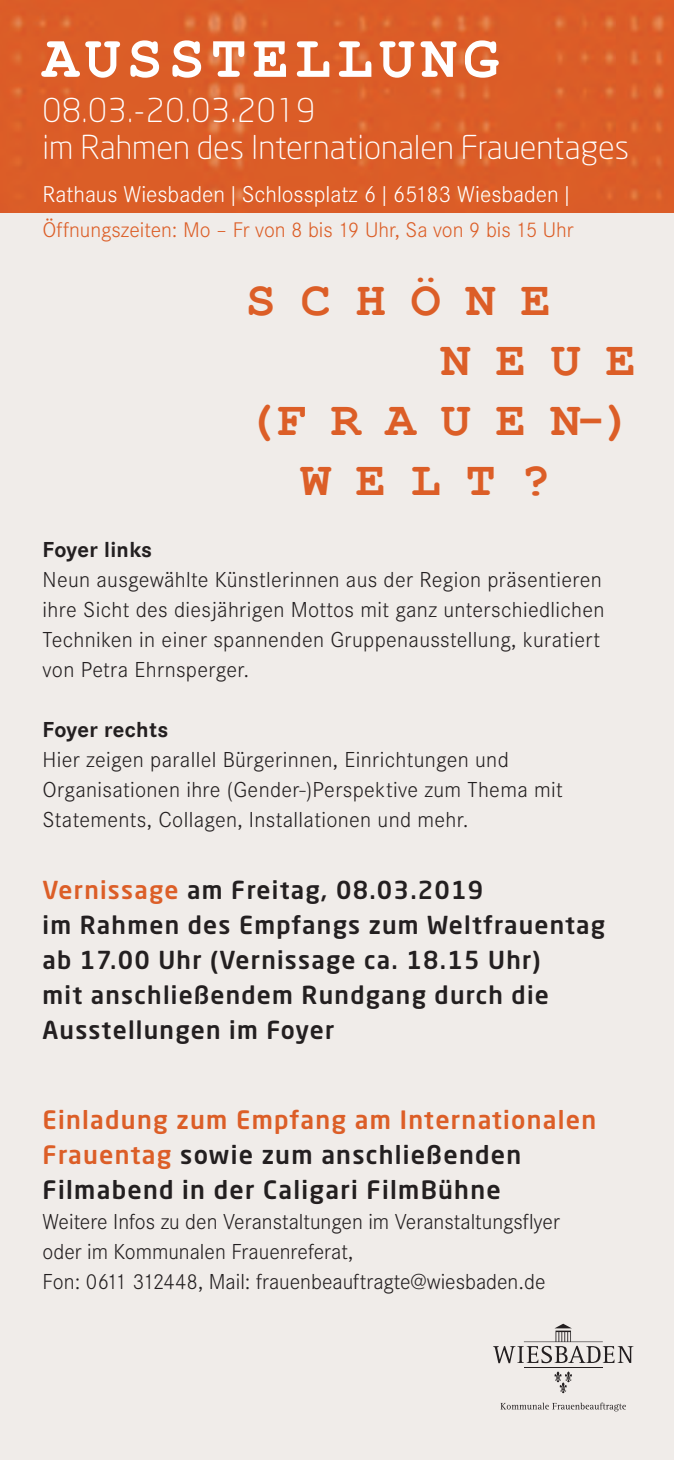
<style>
.page{position:relative;width:674px;height:1460px;background:#fff}
.page>*{position:absolute;margin:0;border:0;box-sizing:border-box;transform-origin:0 0}
.t1{font:700 60px "Courier New";letter-spacing:.1em;color:#fff}
.t2{font:700 50px "Courier New";letter-spacing:.5em;color:#dc5e27}
.t3{font:300 32.5px/37.5px "Neo Sans";color:#fff}
.t4{font:500 25px/35px "Neo Sans Std";letter-spacing:.05em;color:#231f20}
.t5{font:500 24.5px/35px "Neo Sans Std";letter-spacing:.05em;color:#231f20}
.t6{font:300 23.75px "Corporate S";color:#fff}
.t7{font:300 22.5px/30px "Corporate S";letter-spacing:.015em;color:#231f20}
.t8{font:700 22.5px "Corporate S";letter-spacing:.01em;color:#231f20}
.t9{font:300 22px "Corporate S";color:#dc5e27}
.s1{color:#dc5e27}
</style>
<div class="page">
<div style="left:0;top:0;width:673px;height:1460px;background:#f0ece9"></div>
<div style="left:0;top:0;width:673px;height:213px;background:#db5d27"></div>
<hr style="left:523px;top:1367px;width:79px;height:1px;background:#231f20">
<svg style="left:493px;top:1324px;width:140px;height:39px"></svg>
<svg style="left:554px;top:1371px;width:18px;height:22px"></svg>
<svg style="left:500px;top:1403px;width:125px;height:8px"></svg>
<h1 class="t1" style="left:43px;top:27px;width:457px">AUSSTELLUNG</h1>
<h3 class="t3" style="left:43px;top:94px;width:587px">08.03.-20.03.2019<br>im Rahmen des Internationalen Frauentages</h3>
<p class="t6" style="left:43px;top:180px;width:531px">Rathaus Wiesbaden|Schlossplatz 6|65183 Wiesbaden|</p>
<p class="t9" style="left:43px;top:216px;width:532px">Öffnungszeiten: Mo – Fr von 8 bis 19 Uhr, Sa von 9 bis 15 Uhr</p>
<h2 class="t2" style="left:246px;top:273px;width:306px">SCHÖNE</h2>
<h2 class="t2" style="left:440px;top:333px;width:196px">NEUE</h2>
<h2 class="t2" style="left:246px;top:393px;width:388px">(FRAUEN-)</h2>
<h2 class="t2" style="left:301px;top:453px;width:251px">WELT?</h2>
<p class="t8" style="left:43px;top:536px;width:111px">Foyer links</p>
<p class="t7" style="left:43px;top:564px;width:563px">Neun ausgewählte Künstlerinnen aus der Region präsentieren ihre Sicht des diesjährigen Mottos mit ganz unterschiedlichen Techniken in einer spannenden Gruppenausstellung, kuratiert von Petra Ehrnsperger.</p>
<p class="t8" style="left:43px;top:716px;width:127px">Foyer rechts</p>
<p class="t7" style="left:43px;top:744px;width:521px">Hier zeigen parallel Bürgerinnen, Einrichtungen und<br>Organisationen ihre (Gender-)Perspektive zum Thema mit<br>Statements, Collagen, Installationen und mehr.</p>
<p class="t5" style="left:43px;top:875px;width:563px"><span class="s1">Vernissage</span> am Freitag, 08.03.2019<br>im Rahmen des Empfangs zum Weltfrauentag ab 17.00 Uhr (Vernissage ca. 18.15 Uhr)<br>mit anschließendem Rundgang durch die Ausstellungen im Foyer</p>
<p class="t4" style="left:43px;top:1105px;width:555px"><span class="s1">Einladung zum Empfang am Internationalen<br>Frauentag</span> sowie zum anschließenden<br>Filmabend in der Caligari FilmBühne</p>
<p class="t7" style="left:43px;top:1206px;width:518px">Weitere Infos zu den Veranstaltungen im Veranstaltungsflyer oder im Kommunalen Frauenreferat,<br>Fon: 0611 312448, Mail: frauenbeauftragte@wiesbaden.de</p>
</div>
